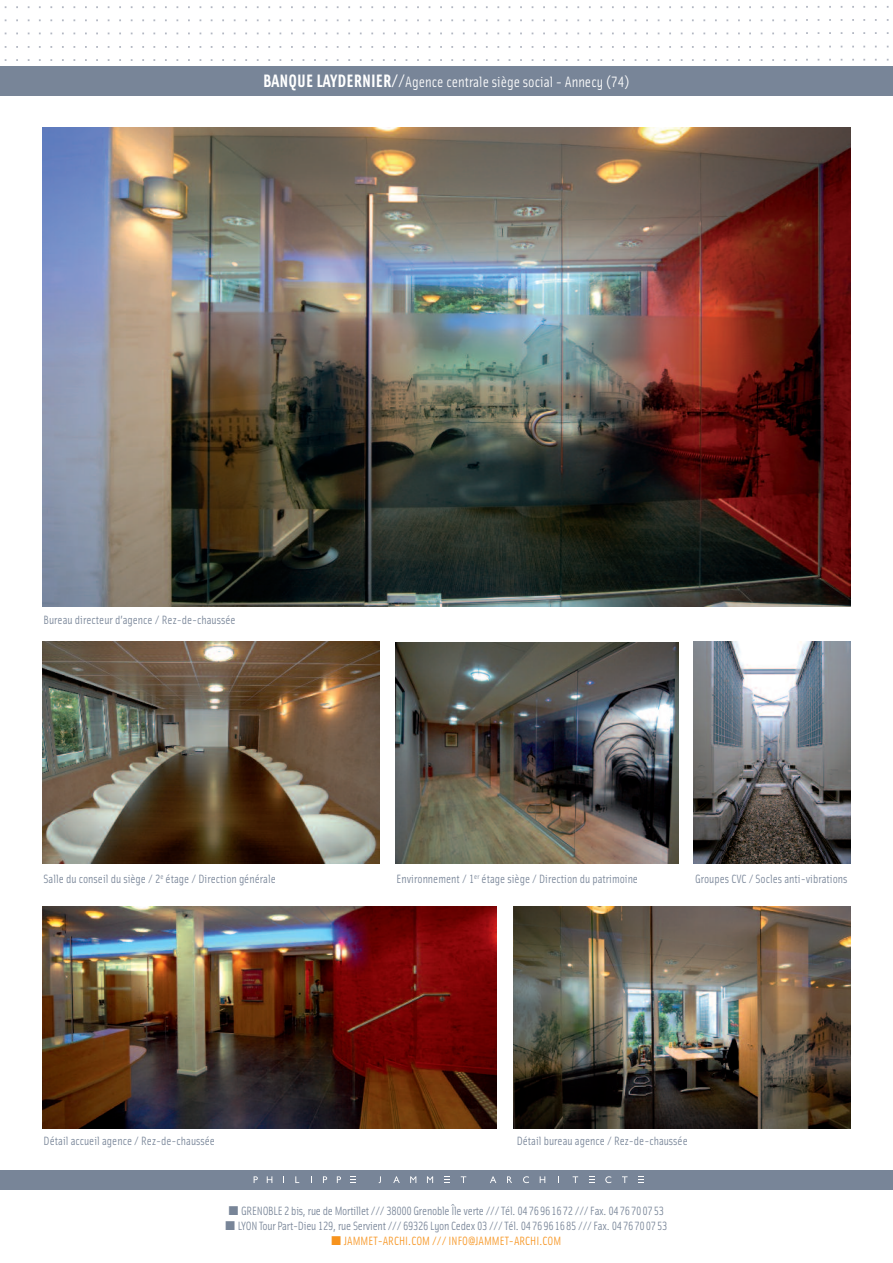
<style>
.page{position:relative;width:893px;height:1263px;background:#fff}
.page>*{position:absolute;margin:0;border:0;box-sizing:border-box;transform-origin:0 0}
.t1{font:15px "Solex Regular Lining";color:#fff}
.t2{font:12px "Solex Regular Lining";color:#788598}
.t3{font:12px/15px "Solex Regular Lining";letter-spacing:-.02em;color:#788598}
.t4{font:12px "Solex Regular Lining";color:#f7931d}
.s1{font-family:"Solex Bold Lining";font-size:18px}
.s2{font-size:18px}
</style>
<div class="page">
<img style="left:43px;top:128px;width:807px;height:478px">
<div style="left:0;top:1170px;width:893px;height:19px;background:#788598"></div>
<svg style="left:639px;top:1176px;width:5px;height:7px"></svg>
<svg style="left:254px;top:1176px;width:4px;height:7px"></svg>
<svg style="left:267px;top:1176px;width:5px;height:7px"></svg>
<svg style="left:295px;top:1176px;width:4px;height:7px"></svg>
<svg style="left:323px;top:1176px;width:4px;height:7px"></svg>
<svg style="left:337px;top:1176px;width:4px;height:7px"></svg>
<svg style="left:393px;top:1176px;width:7px;height:7px"></svg>
<svg style="left:410px;top:1176px;width:6px;height:7px"></svg>
<svg style="left:427px;top:1176px;width:6px;height:7px"></svg>
<svg style="left:461px;top:1176px;width:5px;height:7px"></svg>
<svg style="left:490px;top:1176px;width:6px;height:7px"></svg>
<svg style="left:507px;top:1176px;width:5px;height:7px"></svg>
<svg style="left:523px;top:1176px;width:6px;height:7px"></svg>
<svg style="left:540px;top:1176px;width:5px;height:7px"></svg>
<svg style="left:573px;top:1176px;width:5px;height:7px"></svg>
<svg style="left:605px;top:1176px;width:6px;height:7px"></svg>
<svg style="left:622px;top:1176px;width:6px;height:7px"></svg>
<svg style="left:350px;top:1176px;width:5px;height:7px"></svg>
<svg style="left:444px;top:1176px;width:5px;height:7px"></svg>
<svg style="left:589px;top:1176px;width:5px;height:7px"></svg>
<img style="left:4px;top:6px;width:885px;height:55px">
<div style="left:0;top:66px;width:893px;height:30px;background:#788598"></div>
<img style="left:43px;top:642px;width:336px;height:221px">
<img style="left:514px;top:906px;width:336px;height:222px">
<img style="left:43px;top:906px;width:453px;height:222px">
<img style="left:694px;top:642px;width:156px;height:221px">
<img style="left:395px;top:643px;width:283px;height:220px">
<p class="t1" style="left:263px;top:73px;width:368px"><span class="s1">BANQUE LAYDERNIER/</span><span class="s2">/</span>Agence centrale siège social - Annecy (74)</p>
<p class="t2" style="left:44px;top:613px;width:194px">Bureau directeur d’agence / Rez-de-chaussée</p>
<p class="t2" style="left:44px;top:871px;width:234px">Salle du conseil du siège / 2<sup>e</sup> étage / Direction générale</p>
<p class="t2" style="left:397px;top:871px;width:243px">Environnement / 1<sup>er</sup> étage siège / Direction du patrimoine</p>
<p class="t2" style="left:695px;top:871px;width:154px">Groupes CVC / Socles anti-vibrations</p>
<p class="t2" style="left:44px;top:1134px;width:173px">Détail accueil agence / Rez-de-chaussée</p>
<p class="t2" style="left:517px;top:1134px;width:173px">Détail bureau agence / Rez-de-chaussée</p>
<p class="t3" style="left:238px;top:1203px;width:431px">GRENOBLE 2 bis, rue de Mortillet /// 38000 Grenoble Île verte /// Tél. 0476961672 /// Fax. 0476700753<br>LYON Tour Part-Dieu 129, rue Servient /// 69326 Lyon Cedex 03 /// Tél. 0476961685 /// Fax. 0476700753</p>
<p class="t4" style="left:344px;top:1234px;width:219px">JAMMET-ARCHI.COM /// INFO@JAMMET-ARCHI.COM</p>
</div>
